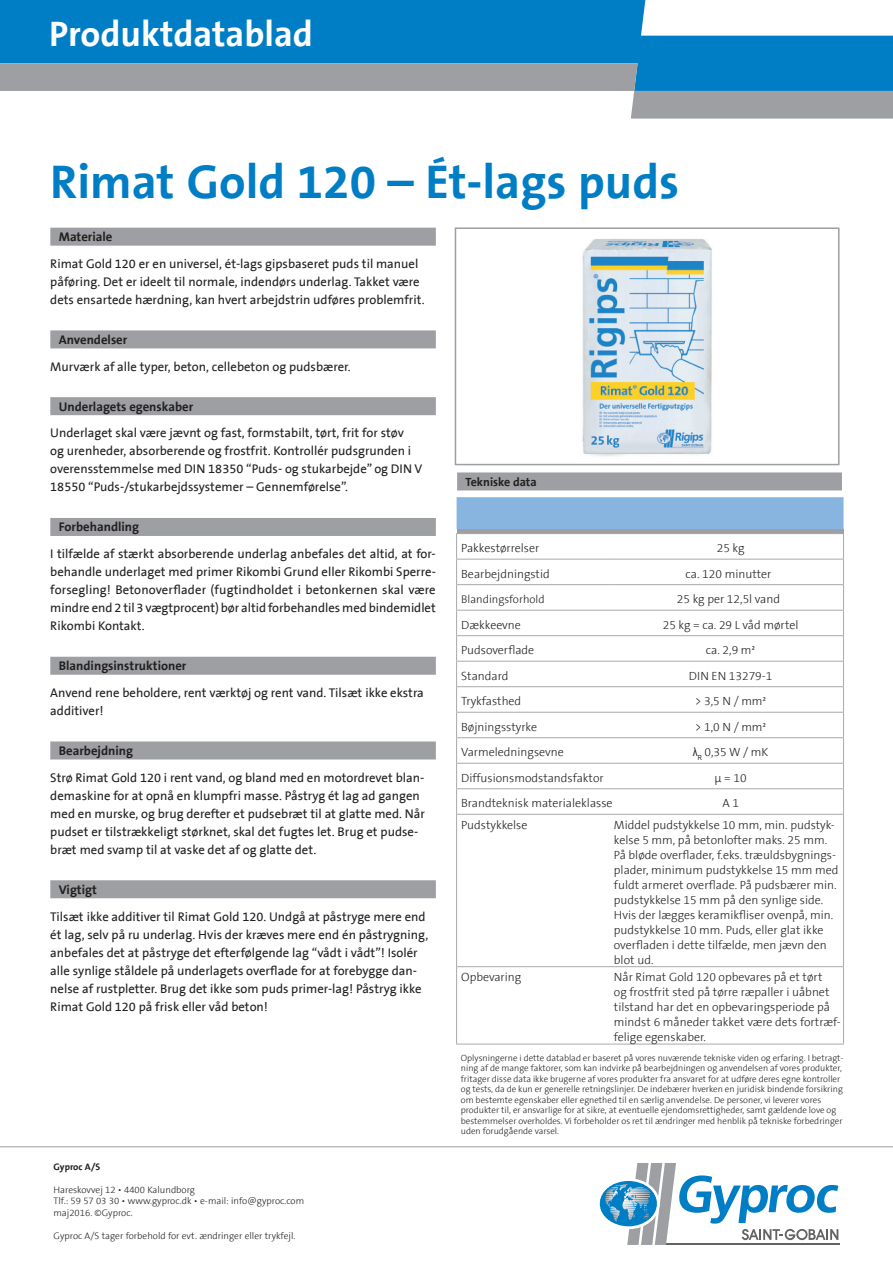
<style>
.page{position:relative;width:893px;height:1263px;background:#fff}
.page>*{position:absolute;margin:0;border:0;box-sizing:border-box;transform-origin:0 0}
.t1{font:700 48px "The Sans B7";color:#007ec5}
.t2{font:700 36px "The Sans B7";color:#fff}
.Brödtext{font:12.75px/18px "The Sans B5 Plain";color:#231f20}
.Rubrik_2{font:700 12.75px "The Sans B7";color:#231f20}
.Tabell_text_Ljudgran{font:300 12px/15px "The Sans B3";color:#231f20}
.Rubrik_2-2{font:700 12px "The Sans B7";color:#231f20}
.Tabell_text_Ljudgran-2{font:300 11.25px "The Sans B3";color:#231f20}
.t3{font:300 9.45px "The Sans B3";color:#231f20}
.t4{font:700 9.45px "The Sans B7";color:#231f20}
.Tabell_text_Ljudgran-3{font:300 9px/10.5px "The Sans B3";color:#231f20}
.s1{font-family:"Arial Narrow";font-weight:400}
</style>
<div class="page">
<div style="left:50px;top:228px;width:386px;height:18px;background:#9d9fa2"></div>
<div style="left:50px;top:330px;width:386px;height:18px;background:#9d9fa2"></div>
<div style="left:50px;top:397px;width:386px;height:18px;background:#9d9fa2"></div>
<div style="left:50px;top:518px;width:386px;height:18px;background:#9d9fa2"></div>
<div style="left:50px;top:657px;width:386px;height:18px;background:#9d9fa2"></div>
<div style="left:50px;top:741px;width:386px;height:18px;background:#9d9fa2"></div>
<div style="left:50px;top:880px;width:386px;height:18px;background:#9d9fa2"></div>
<hr style="left:666px;top:1244px;width:173px;height:1px;background:#636366">
<svg style="left:600px;top:1163px;width:238px;height:82px"></svg>
<hr style="left:0;top:1146px;width:893px;height:1px;background:#9d9fa2">
<svg style="left:0;top:0;width:893px;height:63px;fill:#007ec5"></svg>
<svg style="left:0;top:63px;width:893px;height:56px"></svg>
<div style="left:455px;top:227px;width:384px;height:238px;border:2px solid #9d9fa2"></div>
<svg style="left:456px;top:497px;width:388px;height:317px"></svg>
<hr style="left:456px;top:814px;width:158px;height:1px;background:#a8a9ad">
<hr style="left:456px;top:815px;width:1px;height:151px;background:#a8a9ad">
<hr style="left:614px;top:814px;width:230px;height:1px;background:#a8a9ad">
<hr style="left:843px;top:815px;width:1px;height:151px;background:#a8a9ad">
<hr style="left:456px;top:966px;width:158px;height:1px;background:#a8a9ad">
<hr style="left:456px;top:967px;width:1px;height:77px;background:#a8a9ad">
<hr style="left:614px;top:966px;width:230px;height:1px;background:#a8a9ad">
<hr style="left:843px;top:967px;width:1px;height:77px;background:#a8a9ad">
<hr style="left:456px;top:1044px;width:158px;height:1px;background:#a8a9ad">
<hr style="left:614px;top:1044px;width:230px;height:1px;background:#a8a9ad">
<div style="left:457px;top:472px;width:385px;height:18px;background:#9d9fa2"></div>
<img style="left:582px;top:238px;width:130px;height:218px">
<p class="t2" style="left:49px;top:15px;width:265px">Produktdatablad</p>
<p class="t1" style="left:50px;top:157px;width:630px">Rimat Gold 120 – Ét-lags puds</p>
<p class="Rubrik_2" style="left:59px;top:230px;width:55px">Materiale</p>
<p class="Brödtext" style="left:50px;top:255px;width:376px">Rimat Gold 120 er en universel, ét-lags gipsbaseret puds til manuel påføring. Det er ideelt til normale, indendørs underlag. Takket være dets ensartede hærdning, kan hvert arbejdstrin udføres problemfrit.</p>
<p class="Rubrik_2" style="left:59px;top:333px;width:70px">Anvendelser</p>
<p class="Brödtext" style="left:50px;top:358px;width:302px">Murværk af alle typer, beton, cellebeton og pudsbærer.</p>
<p class="Rubrik_2" style="left:59px;top:400px;width:136px">Underlagets egenskaber</p>
<p class="Brödtext" style="left:50px;top:425px;width:374px">Underlaget skal være jævnt og fast, formstabilt, tørt, frit for støv<br>og urenheder, absorberende og frostfrit. Kontrollér pudsgrunden i overensstemmelse med DIN 18350 “Puds- og stukarbejde” og DIN V 18550 “Puds-/stukarbejdssystemer – Gennemførelse”.</p>
<p class="Rubrik_2" style="left:59px;top:520px;width:82px">Forbehandling</p>
<p class="Brödtext" style="left:50px;top:545px;width:387px;text-align:justify">I tilfælde af stærkt absorberende underlag anbefales det altid, at for&shy;behandle underlaget med primer Rikombi Grund eller Rikombi Sperre&shy;forsegling! Betonoverflader (fugtindholdet i betonkernen skal være mindre end 2 til 3 vægtprocent) bør altid forbehandles med bindemidlet Rikombi Kontakt.</p>
<p class="Rubrik_2" style="left:59px;top:659px;width:129px">Blandingsinstruktioner</p>
<p class="Brödtext" style="left:50px;top:684px;width:375px">Anvend rene beholdere, rent værktøj og rent vand. Tilsæt ikke ekstra additiver!</p>
<p class="Rubrik_2" style="left:59px;top:744px;width:76px">Bearbejdning</p>
<p class="Brödtext" style="left:50px;top:769px;width:376px">Strø Rimat Gold 120 i rent vand, og bland med en motordrevet blan&shy;demaskine for at opnå en klumpfri masse. Påstryg ét lag ad gangen med en murske, og brug derefter et pudsebræt til at glatte med. Når pudset er tilstrækkeligt størknet, skal det fugtes let. Brug et pudse&shy;bræt med svamp til at vaske det af og glatte det.</p>
<p class="Rubrik_2" style="left:59px;top:883px;width:40px">Vigtigt</p>
<p class="Brödtext" style="left:50px;top:908px;width:379px">Tilsæt ikke additiver til Rimat Gold 120. Undgå at påstryge mere end ét lag, selv på ru underlag. Hvis der kræves mere end én påstrygning, anbefales det at påstryge det efterfølgende lag “vådt i vådt”! Isolér alle synlige ståldele på underlagets overflade for at forebygge dan&shy;nelse af rustpletter. Brug det ikke som puds primer-lag! Påstryg ikke Rimat Gold 120 på frisk eller våd beton!</p>
<p class="Rubrik_2-2" style="left:466px;top:476px;width:73px">Tekniske data</p>
<p class="Tabell_text_Ljudgran" style="left:461px;top:541px;width:80px">Pakkestørrelser</p>
<p class="Tabell_text_Ljudgran" style="left:717px;top:541px;width:29px">25 kg</p>
<p class="Tabell_text_Ljudgran" style="left:461px;top:567px;width:90px">Bearbejdningstid</p>
<p class="Tabell_text_Ljudgran" style="left:686px;top:567px;width:87px">ca. 120 minutter</p>
<p class="Tabell_text_Ljudgran-2" style="left:461px;top:593px;width:85px">Blandingsforhold</p>
<p class="Tabell_text_Ljudgran" style="left:677px;top:592px;width:105px">25 kg per 12,5l vand</p>
<p class="Tabell_text_Ljudgran" style="left:461px;top:618px;width:61px">Dækkeevne</p>
<p class="Tabell_text_Ljudgran" style="left:663px;top:618px;width:137px">25 kg = ca. 29 L våd mørtel</p>
<p class="Tabell_text_Ljudgran" style="left:461px;top:643px;width:75px">Pudsoverflade</p>
<p class="Tabell_text_Ljudgran" style="left:706px;top:643px;width:51px">ca. 2,9 m²</p>
<p class="Tabell_text_Ljudgran" style="left:461px;top:669px;width:49px">Standard</p>
<p class="Tabell_text_Ljudgran" style="left:689px;top:669px;width:85px">DIN EN 13279-1</p>
<p class="Tabell_text_Ljudgran" style="left:461px;top:694px;width:62px">Trykfasthed</p>
<p class="Tabell_text_Ljudgran" style="left:695px;top:694px;width:73px">&gt; 3,5 N / mm²</p>
<p class="Tabell_text_Ljudgran" style="left:461px;top:720px;width:77px">Bøjningsstyrke</p>
<p class="Tabell_text_Ljudgran" style="left:695px;top:720px;width:73px">&gt; 1,0 N / mm²</p>
<p class="Tabell_text_Ljudgran" style="left:461px;top:745px;width:104px">Varmeledningsevne</p>
<p class="Tabell_text_Ljudgran" style="left:693px;top:745px;width:77px"><span class="s1">λ</span><sub>R</sub> 0,35 W / mK</p>
<p class="Tabell_text_Ljudgran" style="left:461px;top:771px;width:144px">Diffusionsmodstandsfaktor</p>
<p class="Tabell_text_Ljudgran" style="left:715px;top:771px;width:34px">μ = 10</p>
<p class="Tabell_text_Ljudgran" style="left:461px;top:796px;width:153px">Brandteknisk materialeklasse</p>
<p class="Tabell_text_Ljudgran" style="left:722px;top:796px;width:18px">A 1</p>
<p class="Tabell_text_Ljudgran" style="left:461px;top:818px;width:68px">Pudstykkelse</p>
<p class="Tabell_text_Ljudgran" style="left:614px;top:818px;width:226px">Middel pudstykkelse 10 mm, min. pudstyk&shy;kelse 5 mm, på betonlofter maks. 25 mm.<br>På bløde overflader, f.eks. træuldsbygnings&shy;plader, minimum pudstykkelse 15 mm med fuldt armeret overflade. På pudsbærer min. pudstykkelse 15 mm på den synlige side.<br>Hvis der lægges keramikfliser ovenpå, min. pudstykkelse 10 mm. Puds, eller glat ikke overfladen i dette tilfælde, men jævn den blot ud.</p>
<p class="Tabell_text_Ljudgran" style="left:461px;top:970px;width:62px">Opbevaring</p>
<p class="Tabell_text_Ljudgran" style="left:614px;top:970px;width:228px">Når Rimat Gold 120 opbevares på et tørt<br>og frostfrit sted på tørre ræpaller i uåbnet tilstand har det en opbevaringsperiode på mindst 6 måneder takket være dets fortræf&shy;felige egenskaber.</p>
<p class="Tabell_text_Ljudgran-3" style="left:461px;top:1053px;width:384px">Oplysningerne i dette datablad er baseret på vores nuværende tekniske viden og erfaring. I betragt&shy;ning af de mange faktorer, som kan indvirke på bearbejdningen og anvendelsen af vores produkter, fritager disse data ikke brugerne af vores produkter fra ansvaret for at udføre deres egne kontroller og tests, da de kun er generelle retningslinjer. De indebærer hverken en juridisk bindende forsikring om bestemte egenskaber eller egnethed til en særlig anvendelse. De personer, vi leverer vores produkter til, er ansvarlige for at sikre, at eventuelle ejendomsrettigheder, samt gældende love og bestemmelser overholdes. Vi forbeholder os ret til ændringer med henblik på tekniske forbedringer uden forudgående varsel.</p>
<p class="t4" style="left:54px;top:1162px;width:48px">Gyproc A/S</p>
<p class="t3" style="left:54px;top:1185px;width:143px">Hareskovvej 12 • 4400 Kalundborg</p>
<p class="t3" style="left:54px;top:1196px;width:252px">Tlf.: 59 57 03 30 • www.gyproc.dk • e-mail: info@gyproc.com</p>
<p class="t3" style="left:54px;top:1207px;width:81px">maj2016. ©Gyproc.</p>
<p class="t3" style="left:54px;top:1230px;width:243px">Gyproc A/S tager forbehold for evt. ændringer eller trykfejl.</p>
</div>
